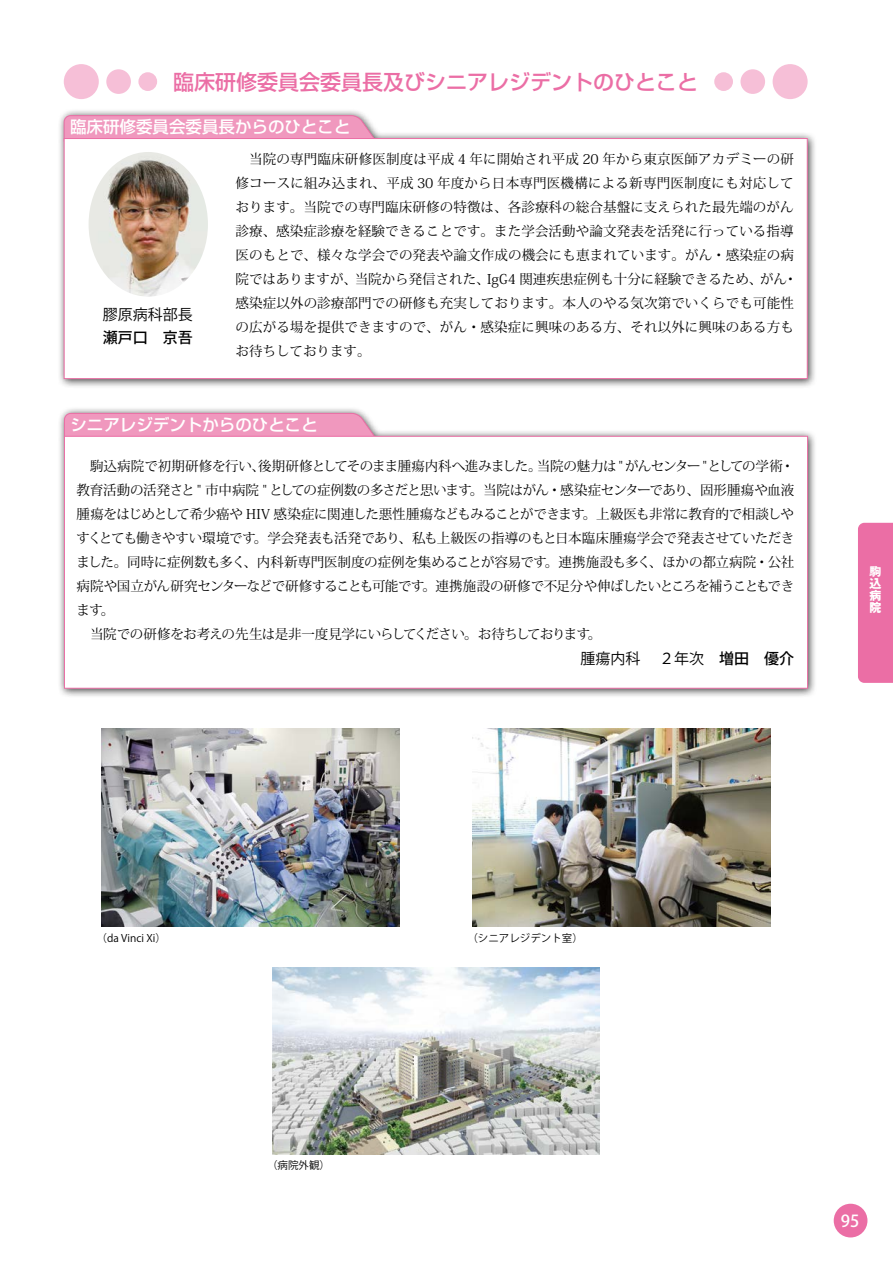
<style>
.page{position:relative;width:893px;height:1263px;background:#fff}
.page>*{position:absolute;margin:0;border:0;box-sizing:border-box;transform-origin:0 0}
.t1{font:500 21px "Shin Go";color:#eb6ea5}
.t2{font:500 16.5px "Shin Go";color:#fff}
.t3{font:500 16.5px "Koz Go Pro";color:#fff}
.t4{font:15px "Koz Go Pro";color:#000}
.t5{font:500 15px "Koz Go Pro";color:#000}
.t6{font:13.5px/24px "Koz Min Pro";letter-spacing:.005em;color:#000}
.t7{font:13.5px "Koz Min Pro";letter-spacing:-.025em;color:#000}
.t8{font:13.5px "Koz Min Pro";letter-spacing:-.04em;color:#000}
.t9{font:13.5px "Koz Min Pro";letter-spacing:-.02em;color:#000}
.t10{font:13.5px "Koz Min Pro";letter-spacing:-.03em;color:#000}
.t11{font:13.5px "Koz Min Pro";letter-spacing:-.015em;color:#000}
.t12{font:700 12px/12px "Gothic MB101";color:#fff;text-align:justify}
.t13{font:10.5px "Koz Go Pro";color:#000}
.s1{font-weight:500}
</style>
<div class="page">
<div style="left:858px;top:523px;width:35px;height:160px;background:#eb6ea5"></div>
<div style="left:834px;top:1204px;width:33px;height:33px;background:#eb6ea5;border-radius:50%"></div>
<div style="left:57px;top:406px;width:760px;height:292px;background:#000;opacity:.75"></div>
<svg style="left:64px;top:413px;width:314px;height:23px;background:#ee98bd"></svg>
<div style="left:64px;top:436px;width:744px;height:253px;background:#fff;border:1px solid #eb6ea5"></div>
<div style="left:57px;top:108px;width:760px;height:280px;background:#000;opacity:.75"></div>
<svg style="left:63px;top:115px;width:315px;height:32px;background:#ee98be"></svg>
<div style="left:64px;top:138px;width:744px;height:241px;background:#fff;border:1px solid #eb6ea5"></div>
<img style="left:89px;top:152px;width:119px;height:145px">
<div style="left:64px;top:64px;width:35px;height:35px;background:#f6bfd7;border-radius:50%"></div>
<div style="left:138px;top:72px;width:19px;height:19px;background:#f6bfd7;border-radius:50%"></div>
<div style="left:106px;top:69px;width:25px;height:25px;background:#f6bfd7;border-radius:50%"></div>
<div style="left:773px;top:64px;width:35px;height:35px;background:#f6bfd7;border-radius:50%"></div>
<div style="left:714px;top:72px;width:19px;height:19px;background:#f6bfd7;border-radius:50%"></div>
<div style="left:740px;top:69px;width:25px;height:25px;background:#f6bfd7;border-radius:50%"></div>
<img style="left:272px;top:967px;width:328px;height:187px">
<img style="left:102px;top:728px;width:297px;height:199px">
<img style="left:473px;top:728px;width:297px;height:199px">
<h1 class="t1" style="left:173px;top:68px;width:526px">臨床研修委員会委員長及びシニアレジデントのひとこと</h1>
<p class="t2" style="left:70px;top:116px;width:282px">臨床研修委員会委員長からのひとこと</p>
<p class="t6" style="left:236px;top:146px;width:563px;text-indent:14px">当院の専門臨床研修医制度は平成 4 年に開始され平成 20 年から東京医師アカデミーの研修コースに組み込まれ、平成 30 年度から日本専門医機構による新専門医制度にも対応しております。当院での専門臨床研修の特徴は、各診療科の総合基盤に支えられた最先端のがん診療、感染症診療を経験できることです。また学会活動や論文発表を活発に行っている指導医のもとで、様々な学会での発表や論文作成の機会にも恵まれています。がん・感染症の病院ではありますが、当院から発信された、IgG4 関連疾患症例も十分に経験できるため、がん・感染症以外の診療部門での研修も充実しております。本人のやる気次第でいくらでも可能性の広がる場を提供できますので、がん・感染症に興味のある方、それ以外に興味のある方もお待ちしております。</p>
<p class="t4" style="left:103px;top:305px;width:91px">膠原病科部長</p>
<p class="t5" style="left:103px;top:328px;width:91px">瀬戸口　京吾</p>
<p class="t2" style="left:70px;top:414px;width:249px">シニアレジデントからのひとこと</p>
<p class="t9" style="left:90px;top:457px;width:706px">駒込病院で初期研修を行い、後期研修としてそのまま腫瘍内科へ進みました。当院の魅力は " がんセンター"としての学術・</p>
<p class="t7" style="left:77px;top:481px;width:719px">教育活動の活発さと " 市中病院 "としての症例数の多さだと思います。当院はがん・感染症センターであり、固形腫瘍や血液</p>
<p class="t10" style="left:77px;top:505px;width:719px">腫瘍をはじめとして希少癌や HIV 感染症に関連した悪性腫瘍などもみることができます。上級医も非常に教育的で相談しや</p>
<p class="t7" style="left:77px;top:529px;width:719px">すくとても働きやすい環境です。学会発表も活発であり、私も上級医の指導のもと日本臨床腫瘍学会で発表させていただき</p>
<p class="t11" style="left:77px;top:553px;width:719px">ました。同時に症例数も多く、内科新専門医制度の症例を集めることが容易です。連携施設も多く、ほかの都立病院・公社</p>
<p class="t8" style="left:77px;top:577px;width:719px">病院や国立がん研究センターなどで研修することも可能です。連携施設の研修で不足分や伸ばしたいところを補うこともでき</p>
<p class="t6" style="left:77px;top:598px;width:39px">ます。</p>
<p class="t8" style="left:90px;top:625px;width:513px">当院での研修をお考えの先生は是非一度見学にいらしてください。お待ちしております。</p>
<p class="t4" style="left:581px;top:649px;width:215px">腫瘍内科　 ２年次　<span class="s1">増田　優介</span></p>
<p class="t12" style="left:869px;top:565px;width:13px">駒込病院</p>
<p class="t13" style="left:97px;top:931px;width:71px">（da Vinci Xi）</p>
<p class="t13" style="left:467px;top:931px;width:117px">（シニアレジデント室）</p>
<p class="t13" style="left:267px;top:1159px;width:64px">（病院外観）</p>
<p class="t3" style="left:841px;top:1210px;width:20px">95</p>
</div>
